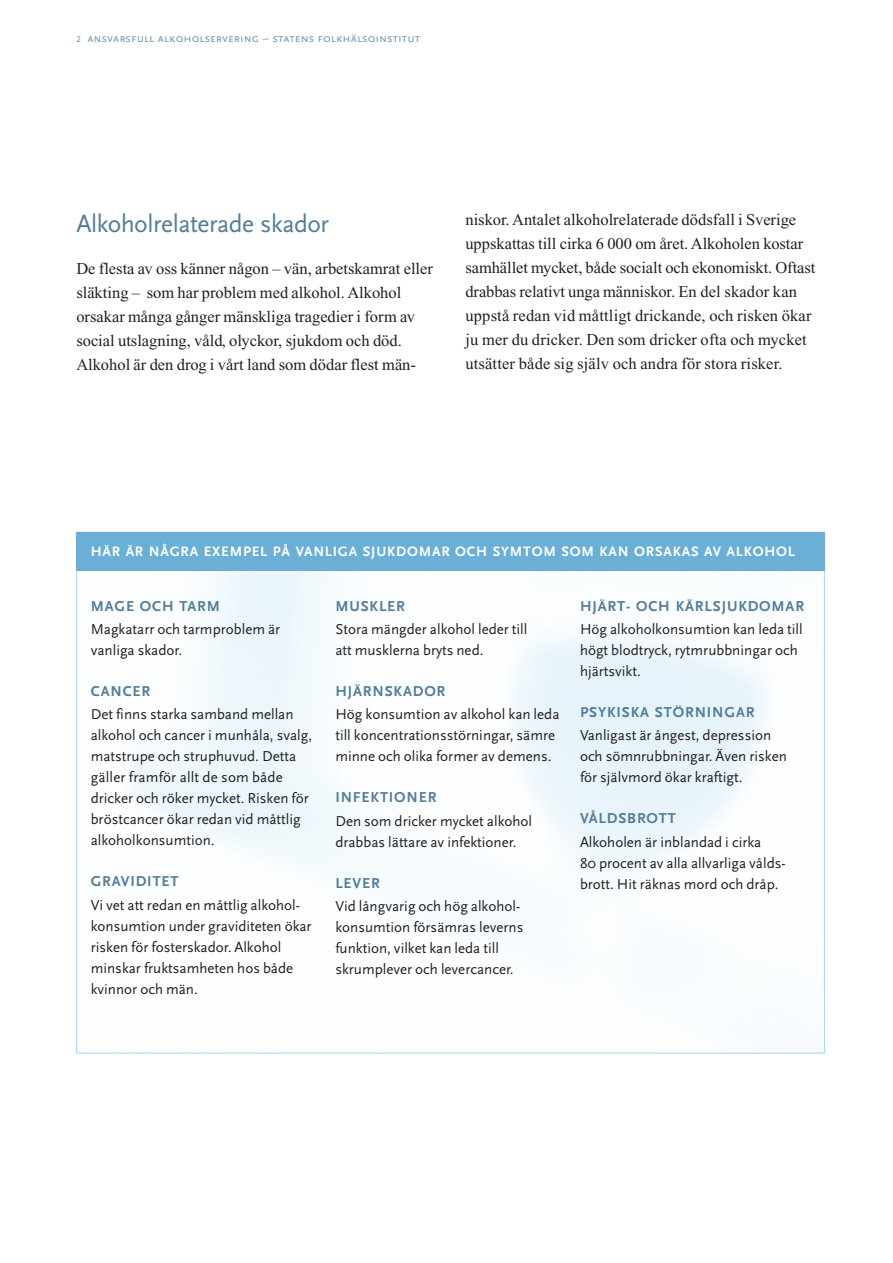
<style>
.page{position:relative;width:893px;height:1263px;background:#fff}
.page>*{position:absolute;margin:0;border:0;box-sizing:border-box;transform-origin:0 0}
.t1{font:25.5px "Scala Sans";letter-spacing:-.015em;color:#527d99}
.t2{font:16.5px/24px "Times";color:#231f20}
.t3{font:15px/21px "Scala Sans";color:#231f20}
.t4{font:700 15px "Scala Sans";letter-spacing:.055em;color:#527d99}
.t5{font:700 14.25px "Scala Sans";letter-spacing:.055em;color:#fff}
.t6{font:12px "Scala Sans Caps";color:#6d92ab}
.s1{font-size:9px}
</style>
<div class="page">
<div style="left:76px;top:532px;width:749px;height:38px;background:#6bafd6"></div>
<p class="t6" style="left:76px;top:31px;width:345px"><span class="s1">2</span> ansvarsfull alkoholservering – statens folkhälsoinstitut</p>
<h1 class="t1" style="left:76px;top:214px;width:254px">Alkoholrelaterade skador</h1>
<p class="t2" style="left:76px;top:258px;width:358px">De flesta av oss känner någon – vän, arbetskamrat eller släkting – som har problem med alkohol. Alkohol orsakar många gånger mänskliga tragedier i form av social utslagning, våld, olyckor, sjukdom och död.<br>Alkohol är den drog i vårt land som dödar flest män-</p>
<p class="t2" style="left:465px;top:209px;width:351px">niskor. Antalet alkoholrelaterade dödsfall i Sverige uppskattas till cirka 6 000 om året. Alkoholen kostar samhället mycket, både socialt och ekonomiskt. Oftast drabbas relativt unga människor. En del skador kan uppstå redan vid måttligt drickande, och risken ökar ju mer du dricker. Den som dricker ofta och mycket utsätter både sig själv och andra för stora risker.</p>
<p class="t5" style="left:91px;top:546px;width:706px">HÄR ÄR NÅGRA EXEMPEL PÅ VANLIGA SJUKDOMAR OCH SYMTOM SOM KAN ORSAKAS AV ALKOHOL</p>
<p class="t4" style="left:91px;top:600px;width:131px">MAGE OCH TARM</p>
<p class="t3" style="left:91px;top:620px;width:191px">Magkatarr och tarmproblem är vanliga skador.</p>
<p class="t4" style="left:91px;top:685px;width:61px">CANCER</p>
<p class="t3" style="left:91px;top:705px;width:223px">Det finns starka samband mellan alkohol och cancer i munhåla, svalg, matstrupe och struphuvud. Detta gäller framför allt de som både dricker och röker mycket. Risken för bröstcancer ökar redan vid måttlig alkoholkonsumtion.</p>
<p class="t4" style="left:91px;top:875px;width:89px">GRAVIDITET</p>
<p class="t3" style="left:91px;top:895px;width:222px">Vi vet att redan en måttlig alkohol&shy;konsumtion under graviditeten ökar risken för fosterskador. Alkohol minskar fruktsamheten hos både kvinnor och män.</p>
<p class="t4" style="left:335px;top:600px;width:71px">MUSKLER</p>
<p class="t3" style="left:335px;top:620px;width:194px">Stora mängder alkohol leder till att musklerna bryts ned.</p>
<p class="t4" style="left:335px;top:685px;width:112px">HJÄRNSKADOR</p>
<p class="t3" style="left:335px;top:705px;width:226px">Hög konsumtion av alkohol kan leda till koncentrationsstörningar, sämre minne och olika former av demens.</p>
<p class="t4" style="left:335px;top:791px;width:103px">INFEKTIONER</p>
<p class="t3" style="left:335px;top:811px;width:198px">Den som dricker mycket alkohol drabbas lättare av infektioner.</p>
<p class="t4" style="left:335px;top:877px;width:46px">LEVER</p>
<p class="t3" style="left:335px;top:896px;width:189px">Vid långvarig och hög alkohol&shy;konsumtion försämras leverns funktion, vilket kan leda till skrumplever och levercancer.</p>
<p class="t4" style="left:580px;top:600px;width:226px">HJÄRT- OCH KÄRLSJUKDOMAR</p>
<p class="t3" style="left:580px;top:620px;width:224px">Hög alkoholkonsumtion kan leda till högt blodtryck, rytmrubbningar och hjärtsvikt.</p>
<p class="t4" style="left:580px;top:706px;width:176px">PSYKISKA STÖRNINGAR</p>
<p class="t3" style="left:580px;top:726px;width:208px">Vanligast är ångest, depression och sömnrubbningar. Även risken för självmord ökar kraftigt.</p>
<p class="t4" style="left:580px;top:812px;width:97px">VÅLDSBROTT</p>
<p class="t3" style="left:580px;top:832px;width:207px">Alkoholen är inblandad i cirka<br>80 procent av alla allvarliga vålds&shy;brott. Hit räknas mord och dråp.</p>
</div>
